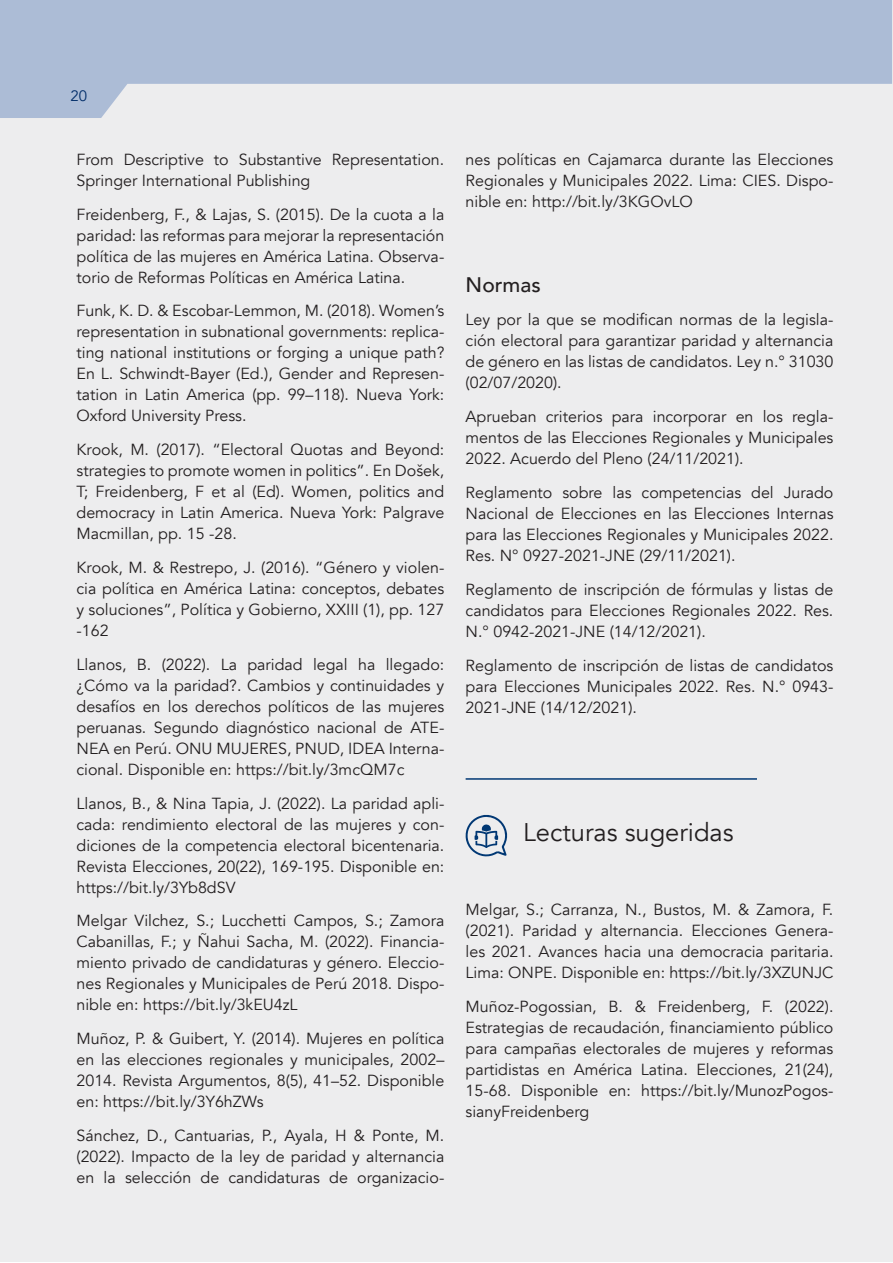
<style>
.page{position:relative;width:893px;height:1263px;background:#fff}
.page>*{position:absolute;margin:0;border:0;box-sizing:border-box;transform-origin:0 0}
.t1{font:25.5px "Avenir";color:#231f20}
.Sub_Subtitulo_-_Copi{font:500 21px "Avenir";color:#231f20}
.Cuerpo_de_texto{font:16.05px/21px "Avenir";color:#231f20;text-align:justify}
.Primer_parrafo{font:16.05px/21px "Avenir";color:#231f20;text-align:justify}
.t2{font:15px "Avenir";color:#013874}
</style>
<div class="page">
<div style="left:0;top:1px;width:892px;height:1261px;background:#ededee"></div>
<svg style="left:0;top:0;width:892px;height:118px;fill:#acbcd6"></svg>
<svg style="left:465px;top:815px;width:42px;height:42px"></svg>
<hr style="left:466px;top:778px;width:291px;height:2px;background:#013874">
<p class="t2" style="left:71px;top:87px;width:18px">20</p>
<p class="Cuerpo_de_texto" style="left:77px;top:149px;width:369px">From Descriptive to Substantive Representation.<br>Springer International Publishing</p>
<p class="Cuerpo_de_texto" style="left:77px;top:204px;width:369px">Freidenberg, F., &amp; Lajas, S. (2015). De la cuota a la paridad: las reformas para mejorar la representación política de las mujeres en América Latina. Observa&shy;torio de Reformas Políticas en América Latina.</p>
<p class="Cuerpo_de_texto" style="left:77px;top:301px;width:369px">Funk, K. D. &amp; Escobar-Lemmon, M. (2018). Women’s representation in subnational governments: replica&shy;ting national institutions or forging a unique path?<br>En L. Schwindt-Bayer (Ed.), Gender and Represen&shy;tation in Latin America (pp. 99–118). Nueva York:<br>Oxford University Press.</p>
<p class="Cuerpo_de_texto" style="left:77px;top:439px;width:369px">Krook, M. (2017). “Electoral Quotas and Beyond: strategies to promote women in politics”. En Došek, T; Freidenberg, F et al (Ed). Women, politics and democracy in Latin America. Nueva York: Palgrave Macmillan, pp. 15 -28.</p>
<p class="Cuerpo_de_texto" style="left:77px;top:557px;width:369px">Krook, M. &amp; Restrepo, J. (2016). “Género y violen&shy;cia política en América Latina: conceptos, debates y soluciones”, Política y Gobierno, XXIII (1), pp. 127 -162</p>
<p class="Cuerpo_de_texto" style="left:77px;top:654px;width:369px">Llanos, B. (2022). La paridad legal ha llegado: ¿Cómo va la paridad?. Cambios y continuidades y desafíos en los derechos políticos de las mujeres peruanas. Segundo diagnóstico nacional de ATE-NEA en Perú. ONU MUJERES, PNUD, IDEA Interna&shy;cional. Disponible en: https://bit.ly/3mcQM7c</p>
<p class="Cuerpo_de_texto" style="left:77px;top:793px;width:369px">Llanos, B., &amp; Nina Tapia, J. (2022). La paridad apli&shy;cada: rendimiento electoral de las mujeres y con&shy;diciones de la competencia electoral bicentenaria.<br>Revista Elecciones, 20(22), 169-195. Disponible en: https://bit.ly/3Yb8dSV</p>
<p class="Cuerpo_de_texto" style="left:77px;top:910px;width:369px">Melgar Vilchez, S.; Lucchetti Campos, S.; Zamora Cabanillas, F.; y Ñahui Sacha, M. (2022). Financia&shy;miento privado de candidaturas y género. Eleccio&shy;nes Regionales y Municipales de Perú 2018. Dispo&shy;nible en: https://bit.ly/3kEU4zL</p>
<p class="Cuerpo_de_texto" style="left:77px;top:1028px;width:369px">Muñoz, P. &amp; Guibert, Y. (2014). Mujeres en política en las elecciones regionales y municipales, 2002– 2014. Revista Argumentos, 8(5), 41–52. Disponible en: https://bit.ly/3Y6hZWs</p>
<p class="Cuerpo_de_texto" style="left:77px;top:1125px;width:369px">Sánchez, D., Cantuarias, P., Ayala, H &amp; Ponte, M. (2022). Impacto de la ley de paridad y alternancia en la selección de candidaturas de organizacio-</p>
<p class="Cuerpo_de_texto" style="left:466px;top:149px;width:369px">nes políticas en Cajamarca durante las Elecciones Regionales y Municipales 2022. Lima: CIES. Dispo&shy;nible en: http://bit.ly/3KGOvLO</p>
<p class="Sub_Subtitulo_-_Copi" style="left:466px;top:266px;width:77px">Normas</p>
<p class="Primer_parrafo" style="left:466px;top:310px;width:369px">Ley por la que se modifican normas de la legisla&shy;ción electoral para garantizar paridad y alternancia de género en las listas de candidatos. Ley n.° 31030 (02/07/2020).</p>
<p class="Cuerpo_de_texto" style="left:466px;top:406px;width:369px">Aprueban criterios para incorporar en los regla&shy;mentos de las Elecciones Regionales y Municipales 2022. Acuerdo del Pleno (24/11/2021).</p>
<p class="Cuerpo_de_texto" style="left:466px;top:482px;width:369px">Reglamento sobre las competencias del Jurado Nacional de Elecciones en las Elecciones Internas para las Elecciones Regionales y Municipales 2022.<br>Res. N° 0927-2021-JNE (29/11/2021).</p>
<p class="Cuerpo_de_texto" style="left:466px;top:579px;width:369px">Reglamento de inscripción de fórmulas y listas de candidatos para Elecciones Regionales 2022. Res.<br>N.° 0942-2021-JNE (14/12/2021).</p>
<p class="Cuerpo_de_texto" style="left:466px;top:655px;width:369px">Reglamento de inscripción de listas de candidatos para Elecciones Municipales 2022. Res. N.° 0943- 2021-JNE (14/12/2021).</p>
<p class="t1" style="left:523px;top:817px;width:212px">Lecturas sugeridas</p>
<p class="Cuerpo_de_texto" style="left:466px;top:899px;width:369px">Melgar, S.; Carranza, N., Bustos, M. &amp; Zamora, F. (2021). Paridad y alternancia. Elecciones Genera&shy;les 2021. Avances hacia una democracia paritaria.<br>Lima: ONPE. Disponible en: https://bit.ly/3XZUNJC</p>
<p class="Cuerpo_de_texto" style="left:466px;top:996px;width:369px">Muñoz-Pogossian, B. &amp; Freidenberg, F. (2022).<br>Estrategias de recaudación, financiamiento público para campañas electorales de mujeres y reformas partidistas en América Latina. Elecciones, 21(24), 15-68. Disponible en: https://bit.ly/MunozPogos&shy;sianyFreidenberg</p>
</div>
